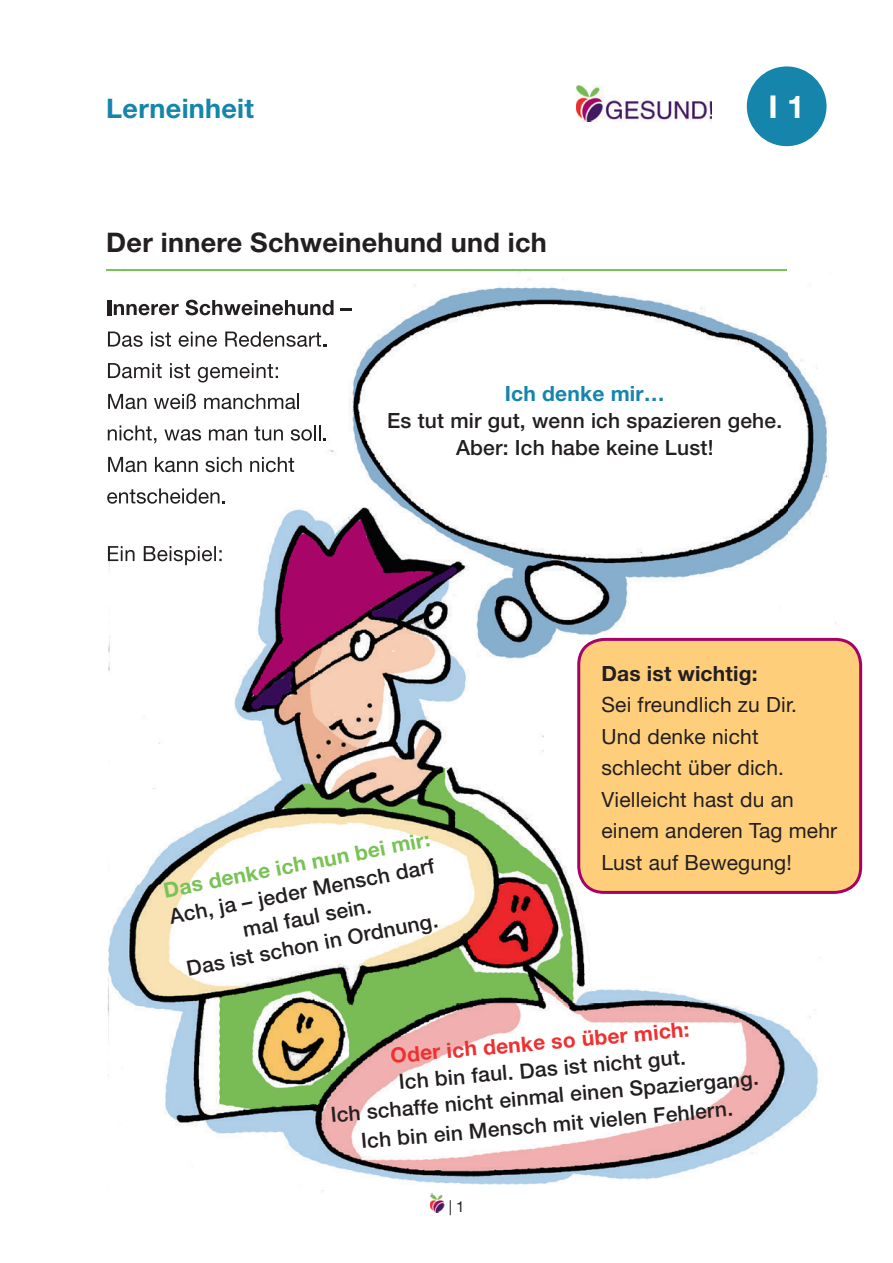
<style>
.page{position:relative;width:893px;height:1263px;background:#fff}
.page>*{position:absolute;margin:0;border:0;box-sizing:border-box;transform-origin:0 0}
.t1{font:700 31.5px "Helvetica Neue LT Std";color:#fff}
.t2{font:700 27px "Helvetica Neue LT Std";letter-spacing:.01em;color:#231f20}
.t3{font:700 27px "Helvetica Neue LT Std";letter-spacing:.01em;color:#1585ab}
.t4{font:500 21px/27px "Helvetica Neue LT Std";letter-spacing:.01em;color:#231f20;text-align:center}
.t5{font:21px/31.5px "Helvetica Neue LT Std";letter-spacing:.01em;color:#231f20}
.t6{font:700 21px "Helvetica Neue LT Std";color:#ee3031}
.t7{font:700 21px "Helvetica Neue LT Std";color:#79c256}
.t8{font:700 21px "Helvetica Neue LT Std";letter-spacing:.01em;color:#231f20}
.t9{font:700 21px "Helvetica Neue LT Std";letter-spacing:.01em;color:#1585ab}
.t10{font:15px "Helvetica Neue LT Std";color:#231f20}
</style>
<div class="page">
<img style="left:431px;top:1195px;width:13px;height:17px">
<div style="left:747px;top:66px;width:79px;height:80px;background:#1585ab;border-radius:50%"></div>
<img style="left:576px;top:85px;width:136px;height:36px">
<hr style="left:106px;top:269px;width:681px;height:2px;background:#79c256">
<img style="left:108px;top:271px;width:730px;height:923px">
<img style="left:108px;top:300px;width:3px;height:15px">
<img style="left:114px;top:304px;width:35px;height:11px">
<svg style="left:151px;top:304px;width:7px;height:11px"></svg>
<img style="left:159px;top:304px;width:20px;height:11px">
<img style="left:185px;top:300px;width:37px;height:15px">
<img style="left:224px;top:304px;width:17px;height:11px">
<svg style="left:242px;top:304px;width:10px;height:11px"></svg>
<img style="left:254px;top:300px;width:3px;height:15px">
<img style="left:260px;top:300px;width:60px;height:15px">
<img style="left:322px;top:300px;width:12px;height:15px">
<svg style="left:341px;top:308px;width:10px;height:7px"></svg>
<img style="left:108px;top:332px;width:12px;height:15px">
<svg style="left:122px;top:335px;width:21px;height:12px"></svg>
<svg style="left:151px;top:332px;width:13px;height:15px"></svg>
<img style="left:165px;top:332px;width:6px;height:15px">
<img style="left:179px;top:332px;width:14px;height:15px">
<svg style="left:196px;top:335px;width:22px;height:12px"></svg>
<img style="left:225px;top:332px;width:12px;height:15px">
<img style="left:239px;top:332px;width:45px;height:15px">
<svg style="left:286px;top:335px;width:10px;height:12px"></svg>
<img style="left:297px;top:332px;width:24px;height:15px">
<img style="left:108px;top:363px;width:12px;height:15px">
<svg style="left:122px;top:367px;width:10px;height:11px"></svg>
<img style="left:134px;top:367px;width:15px;height:11px">
<img style="left:152px;top:363px;width:10px;height:15px">
<svg style="left:170px;top:363px;width:13px;height:15px"></svg>
<img style="left:184px;top:364px;width:36px;height:18px">
<img style="left:222px;top:367px;width:15px;height:11px">
<img style="left:240px;top:363px;width:14px;height:15px">
<svg style="left:257px;top:367px;width:9px;height:11px"></svg>
<img style="left:267px;top:364px;width:6px;height:14px">
<svg style="left:276px;top:367px;width:4px;height:11px"></svg>
<img style="left:118px;top:395px;width:42px;height:15px">
<img style="left:168px;top:409px;width:28px;height:1px">
<img style="left:198px;top:398px;width:6px;height:12px">
<img style="left:190px;top:426px;width:14px;height:15px">
<img style="left:213px;top:426px;width:50px;height:18px">
<img style="left:139px;top:461px;width:38px;height:12px">
<img style="left:179px;top:472px;width:20px;height:1px">
<img style="left:225px;top:489px;width:8px;height:15px">
<svg style="left:278px;top:533px;width:4px;height:3px"></svg>
<img style="left:108px;top:584px;width:10px;height:14px">
<img style="left:108px;top:546px;width:10px;height:15px">
<svg style="left:121px;top:584px;width:2px;height:14px"></svg>
<svg style="left:121px;top:546px;width:2px;height:15px"></svg>
<img style="left:126px;top:546px;width:45px;height:15px">
<img style="left:157px;top:584px;width:14px;height:15px">
<svg style="left:174px;top:587px;width:9px;height:12px"></svg>
<svg style="left:174px;top:550px;width:9px;height:11px"></svg>
<img style="left:185px;top:584px;width:31px;height:19px">
<img style="left:185px;top:546px;width:31px;height:19px">
<svg style="left:219px;top:588px;width:4px;height:10px"></svg>
<svg style="left:219px;top:550px;width:3px;height:11px"></svg>
<div style="left:579px;top:639px;width:282px;height:253px;background:#fece7a;border-radius:26px"></div>
<div style="left:577px;top:638px;width:285px;height:256px;border:3px solid #a60166;border-radius:26px"></div>
<svg style="left:108px;top:394px;width:38px;height:15px"></svg>
<svg style="left:154px;top:394px;width:42px;height:15px"></svg>
<svg style="left:204px;top:394px;width:95px;height:16px"></svg>
<svg style="left:108px;top:425px;width:48px;height:18px"></svg>
<svg style="left:164px;top:429px;width:37px;height:12px"></svg>
<svg style="left:209px;top:429px;width:38px;height:12px"></svg>
<svg style="left:254px;top:425px;width:72px;height:16px"></svg>
<svg style="left:108px;top:457px;width:38px;height:15px"></svg>
<svg style="left:155px;top:457px;width:87px;height:15px"></svg>
<svg style="left:250px;top:457px;width:44px;height:15px"></svg>
<svg style="left:107px;top:488px;width:118px;height:16px"></svg>
<p class="t3" style="left:106px;top:92px;width:149px">Lerneinheit</p>
<p class="t2" style="left:106px;top:226px;width:442px">Der innere Schweinehund und ich</p>
<h1 class="t1" style="left:768px;top:87px;width:38px">I 1</h1>
<p class="t9" style="left:505px;top:380px;width:162px">Ich denke mir…</p>
<p class="t4" style="left:387px;top:407px;width:397px">Es tut mir gut, wenn ich spazieren gehe.<br>Aber: Ich habe keine Lust!</p>
<p class="t7" style="left:161px;top:877px;width:272px;rotate:-11deg">Das denke ich nun bei mir:</p>
<p class="t4" style="left:167px;top:903px;width:271px;rotate:-11deg">Ach, ja – jeder Mensch darf mal faul sein.<br>Das ist schon in Ordnung.</p>
<p class="t8" style="left:601px;top:660px;width:158px">Das ist wichtig:</p>
<p class="t5" style="left:601px;top:689px;width:237px">Sei freundlich zu Dir.<br>Und denke nicht schlecht über dich.<br>Vielleicht hast du an einem anderen Tag mehr<br>Lust auf Bewegung!</p>
<p class="t6" style="left:389px;top:1042px;width:301px;rotate:-5deg">Oder ich denke so über mich:</p>
<p class="t4" style="left:327px;top:1074px;width:431px;line-height:27.8px;rotate:-5deg">Ich bin faul. Das ist nicht gut.<br>Ich schaffe nicht einmal einen Spaziergang.<br>Ich bin ein Mensch mit vielen Fehlern.</p>
<p class="t10" style="left:449px;top:1198px;width:17px">| 1</p>
</div>
